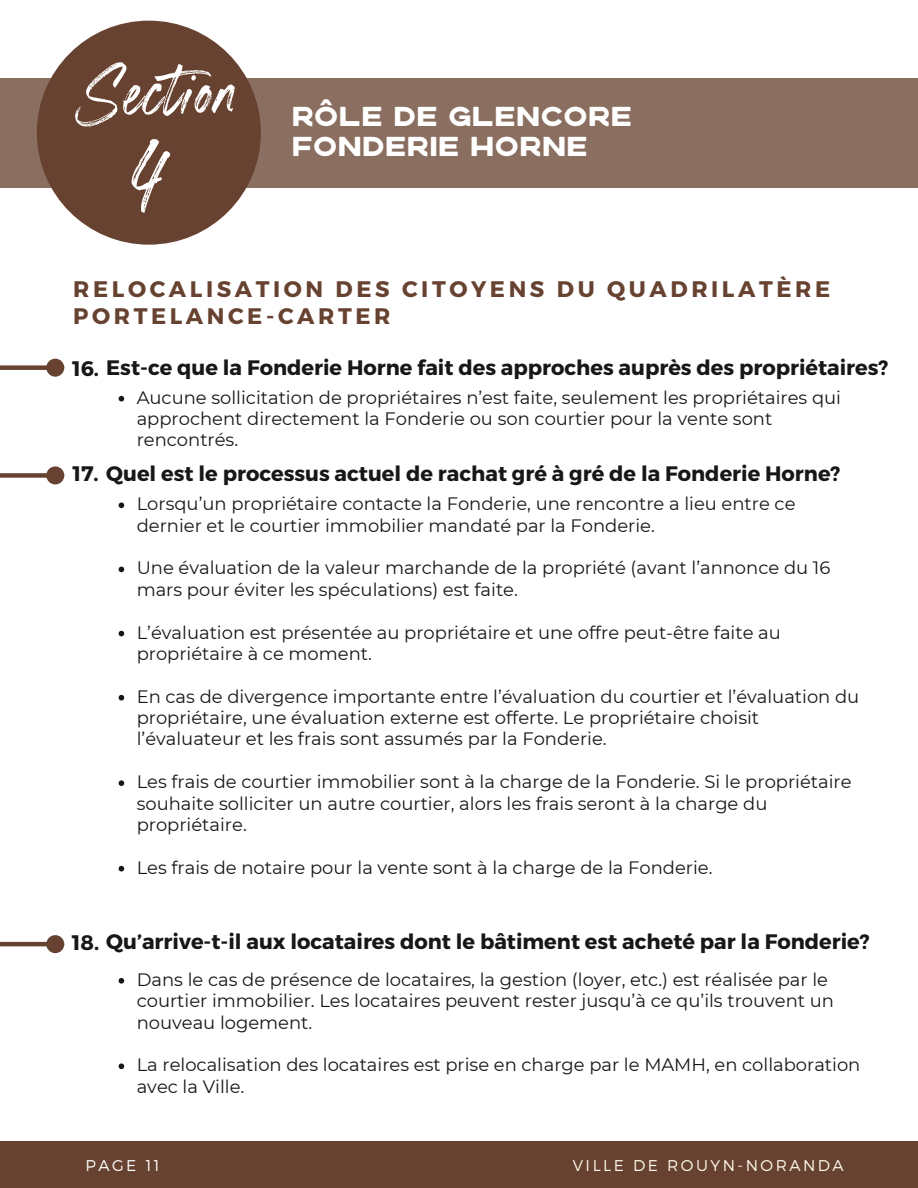
<style>
.page{position:relative;width:918px;height:1188px;background:#fff}
.page>*{position:absolute;margin:0;border:0;box-sizing:border-box;transform-origin:0 0}
.t1{font:118.8px "Boston Skyline Rough Alt";color:#fff}
.t2{font:82.8px "Boston Skyline Rough Alt";letter-spacing:.025em;color:#fff}
.t3{font:24px/30.3px "Boston Skyline Sans Clean";letter-spacing:.02em;color:#fff}
.t4{font:700 22.5px/27px "Montserrat";letter-spacing:.16em;color:#674230}
.t5{font:700 21px "Montserrat";color:#171717}
.t6{font:18px/21.3px "Montserrat";color:#171717}
.t7{font:300 15.6px "Montserrat";letter-spacing:.16em;color:#fff9ed}
.t8{font:300 15.6px "Montserrat";letter-spacing:.16em;color:#fff}
</style>
<div class="page">
<div style="left:0;top:78px;width:918px;height:109px;background:#8a6e60"></div>
<svg style="left:119px;top:396px;width:5px;height:5px"></svg>
<svg style="left:119px;top:502px;width:5px;height:6px"></svg>
<svg style="left:119px;top:567px;width:5px;height:5px"></svg>
<svg style="left:119px;top:631px;width:5px;height:5px"></svg>
<svg style="left:119px;top:695px;width:5px;height:5px"></svg>
<svg style="left:119px;top:780px;width:5px;height:6px"></svg>
<svg style="left:119px;top:866px;width:5px;height:5px"></svg>
<svg style="left:119px;top:978px;width:5px;height:6px"></svg>
<svg style="left:119px;top:1063px;width:5px;height:6px"></svg>
<div style="left:0;top:1141px;width:918px;height:47px;background:#674230"></div>
<div style="left:37px;top:21px;width:224px;height:224px;background:#674230;border-radius:50%"></div>
<div style="left:0;top:365px;width:47px;height:5px;background:#674230"></div>
<div style="left:49px;top:361px;width:13px;height:13px;background:#674230;border-radius:50%"></div>
<div style="left:46px;top:359px;width:18px;height:18px;border:4px solid #674230;border-radius:50%"></div>
<div style="left:0;top:473px;width:47px;height:5px;background:#674230"></div>
<div style="left:49px;top:469px;width:13px;height:13px;background:#674230;border-radius:50%"></div>
<div style="left:46px;top:466px;width:18px;height:18px;border:4px solid #674230;border-radius:50%"></div>
<hr style="left:0;top:942px;width:47px;height:4px;background:#674230">
<div style="left:49px;top:937px;width:13px;height:14px;background:#674230;border-radius:50%"></div>
<div style="left:46px;top:935px;width:18px;height:18px;border:4px solid #674230;border-radius:50%"></div>
<p class="t2" style="left:81px;top:41px;width:160px">Section</p>
<p class="t1" style="left:130px;top:100px;width:39px">4</p>
<p class="t3" style="left:292px;top:102px;width:342px">RÔLE DE GLENCORE<br>FONDERIE HORNE</p>
<p class="t4" style="left:73px;top:274px;width:758px">RELOCALISATION DES CITOYENS DU QUADRILATÈRE<br>PORTELANCE-CARTER</p>
<p class="t5" style="left:72px;top:354px;width:818px">16. Est-ce que la Fonderie Horne fait des approches auprès des propriétaires?</p>
<p class="t6" style="left:137px;top:387px;width:706px">Aucune sollicitation de propriétaires n’est faite, seulement les propriétaires qui approchent directement la Fonderie ou son courtier pour la vente sont rencontrés.</p>
<p class="t5" style="left:72px;top:460px;width:770px">17. Quel est le processus actuel de rachat gré à gré de la Fonderie Horne?</p>
<p class="t6" style="left:137px;top:493px;width:660px">Lorsqu’un propriétaire contacte la Fonderie, une rencontre a lieu entre ce dernier et le courtier immobilier mandaté par la Fonderie.</p>
<p class="t6" style="left:137px;top:557px;width:695px">Une évaluation de la valeur marchande de la propriété (avant l’annonce du 16 mars pour éviter les spéculations) est faite.</p>
<p class="t6" style="left:137px;top:622px;width:646px">L’évaluation est présentée au propriétaire et une offre peut-être faite au propriétaire à ce moment.</p>
<p class="t6" style="left:137px;top:686px;width:724px">En cas de divergence importante entre l’évaluation du courtier et l’évaluation du propriétaire, une évaluation externe est offerte. Le propriétaire choisit l’évaluateur et les frais sont assumés par la Fonderie.</p>
<p class="t6" style="left:137px;top:771px;width:716px">Les frais de courtier immobilier sont à la charge de la Fonderie. Si le propriétaire souhaite solliciter un autre courtier, alors les frais seront à la charge du propriétaire.</p>
<p class="t6" style="left:137px;top:857px;width:577px">Les frais de notaire pour la vente sont à la charge de la Fonderie.</p>
<p class="t5" style="left:72px;top:928px;width:799px">18. Qu’arrive-t-il aux locataires dont le bâtiment est acheté par la Fonderie?</p>
<p class="t6" style="left:137px;top:969px;width:699px">Dans le cas de présence de locataires, la gestion (loyer, etc.) est réalisée par le courtier immobilier. Les locataires peuvent rester jusqu’à ce qu’ils trouvent un nouveau logement.</p>
<p class="t6" style="left:137px;top:1054px;width:725px">La relocalisation des locataires est prise en charge par le MAMH, en collaboration avec la Ville.</p>
<p class="t8" style="left:86px;top:1155px;width:76px">PAGE 11</p>
<p class="t7" style="left:573px;top:1156px;width:272px">VILLE DE ROUYN-NORANDA</p>
</div>
